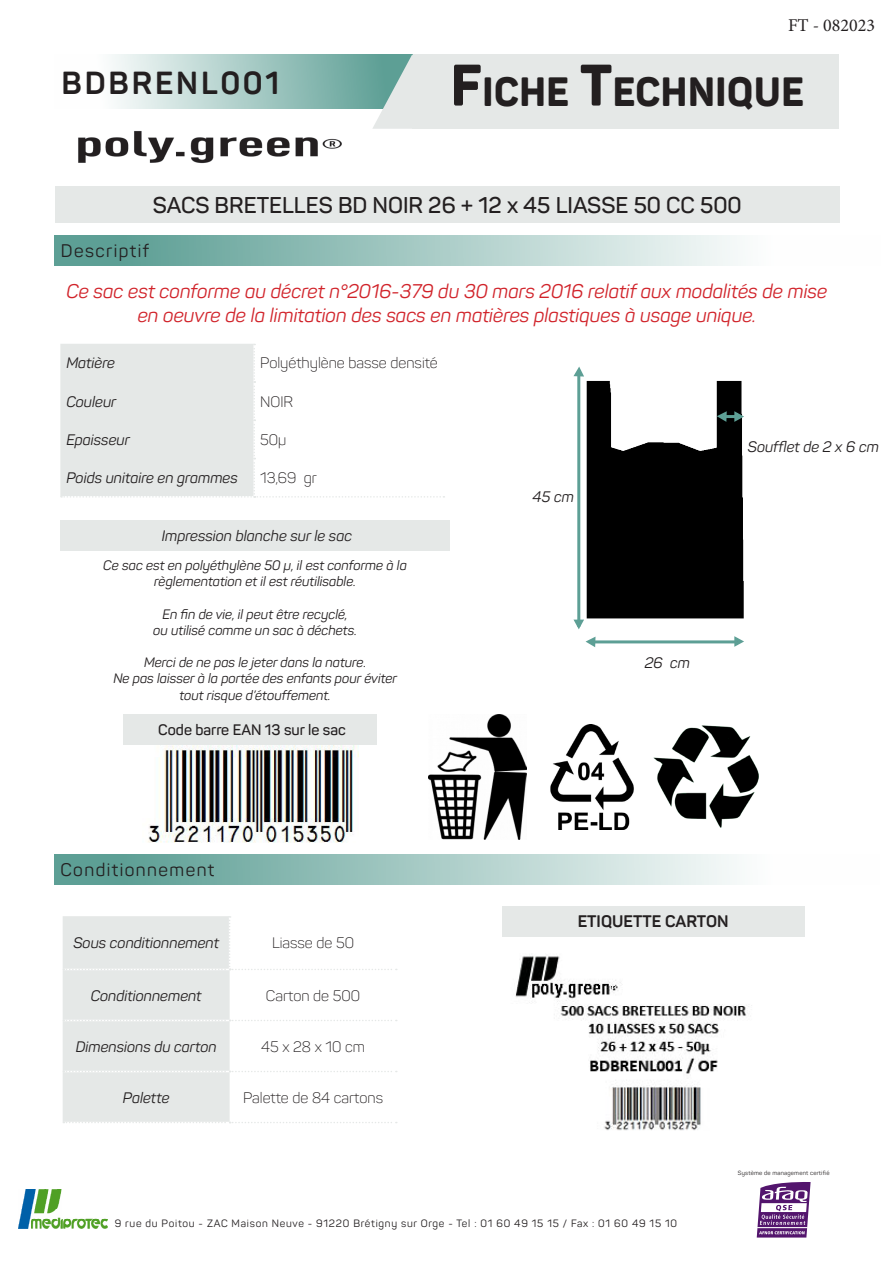
<style>
.page{position:relative;width:893px;height:1263px;background:#fff}
.page>*{position:absolute;margin:0;border:0;box-sizing:border-box;transform-origin:0 0}
.t1{font:800 40.35px "Panton";letter-spacing:.015em;color:#231f20;scale:.96 1}
.t2{font:700 31.5px "Panton";letter-spacing:.09em;color:#231f20}
.t3{font:600 22.5px "Panton";color:#231f20}
.t4{font:italic 19.5px/23.4px "Panton";color:#d1232a;text-align:center}
.t5{font:18px "Panton";letter-spacing:.08em;color:#231f20}
.t6{font:18px "Minion Pro";color:#231f20}
.t7{font:700 16.5px "Panton";color:#231f20}
.t8{font:italic 15px "Panton";color:#231f20}
.t9{font:300 15px "Panton";color:#231f20}
.t10{font:600 15px "Panton";color:#231f20}
.t11{font:italic 13.5px "Panton";color:#231f20}
.t12{font:10.5px "Panton";letter-spacing:.07em;color:#231f20}
.t13{font:6px "Panton";letter-spacing:.03em;color:#231f20}
.s1{font-size:57.6px}
</style>
<div class="page">
<div style="left:413px;top:54px;width:426px;height:75px;background:#e5e8e7"></div>
<svg style="left:112px;top:54px;width:260px;height:55px;background:#adcec9"></svg>
<svg style="left:372px;top:54px;width:41px;height:75px;background:#a8c7c2"></svg>
<div style="left:54px;top:853px;width:826px;height:31px;background:linear-gradient(to right,#52988e,#fff)"></div>
<div style="left:54px;top:235px;width:826px;height:31px;background:linear-gradient(to right,#52988d,#fff)"></div>
<img style="left:18px;top:1189px;width:90px;height:40px">
<svg style="left:757px;top:1182px;width:54px;height:55px"></svg>
<hr style="left:757px;top:1227px;width:50px;height:1px;background:#fff">
<div style="left:55px;top:186px;width:785px;height:37px;background:#e5e8e7"></div>
<svg style="left:60px;top:344px;width:384px;height:154px"></svg>
<div style="left:502px;top:906px;width:302px;height:31px;background:#e5e8e7"></div>
<img style="left:580px;top:378px;width:164px;height:241px">
<hr style="left:590px;top:640px;width:149px;height:3px;background:#5d9f95">
<svg style="left:733px;top:636px;width:11px;height:11px"></svg>
<hr style="left:577px;top:372px;width:3px;height:255px;background:#5d9f95">
<svg style="left:573px;top:366px;width:11px;height:12px"></svg>
<svg style="left:573px;top:618px;width:24px;height:29px"></svg>
<svg style="left:716px;top:409px;width:28px;height:15px"></svg>
<img style="left:429px;top:714px;width:97px;height:125px">
<img style="left:550px;top:724px;width:84px;height:105px">
<img style="left:653px;top:726px;width:105px;height:102px">
<img style="left:148px;top:745px;width:210px;height:98px">
<div style="left:123px;top:714px;width:254px;height:31px;background:#e5e8e7"></div>
<svg style="left:63px;top:916px;width:334px;height:207px"></svg>
<img style="left:78px;top:131px;width:264px;height:33px">
<div style="left:60px;top:520px;width:390px;height:30px;background:#e5e8e7"></div>
<img style="left:515px;top:956px;width:237px;height:175px">
<p class="t2" style="left:61px;top:63px;width:219px">BDBRENL001</p>
<p class="t6" style="left:788px;top:13px;width:89px">FT - 082023</p>
<h1 class="t1" style="left:451px;top:66px;width:369px"><span class="s1">F</span>ICHE <span class="s1">T</span>ECHNIQUE</h1>
<p class="t3" style="left:153px;top:191px;width:590px">SACS BRETELLES BD NOIR 26 + 12 x 45 LIASSE 50 CC 500</p>
<h3 class="t5" style="left:61px;top:239px;width:90px">Descriptif</h3>
<p class="t4" style="left:66px;top:280px;width:762px">Ce sac est conforme au décret n°2016-379 du 30 mars 2016 relatif aux modalités de mise en oeuvre de la limitation des sacs en matières plastiques à usage unique.</p>
<p class="t8" style="left:66px;top:354px;width:50px">Matière</p>
<p class="t9" style="left:260px;top:354px;width:179px">Polyéthylène basse densité</p>
<p class="t8" style="left:66px;top:392px;width:52px">Couleur</p>
<p class="t9" style="left:260px;top:392px;width:34px">NOIR</p>
<p class="t8" style="left:66px;top:430px;width:65px">Epaisseur</p>
<p class="t9" style="left:260px;top:431px;width:28px">50µ</p>
<p class="t8" style="left:66px;top:469px;width:173px">Poids unitaire en grammes</p>
<p class="t9" style="left:260px;top:469px;width:58px">13,69 gr</p>
<p class="t8" style="left:162px;top:526px;width:192px">Impression blanche sur le sac</p>
<p class="t11" style="left:103px;top:557px;width:305px">Ce sac est en polyéthylène 50 µ, il est conforme à la</p>
<p class="t11" style="left:154px;top:573px;width:203px">règlementation et il est réutilisable.</p>
<p class="t11" style="left:163px;top:605px;width:187px">En fin de vie, il peut être recyclé,</p>
<p class="t11" style="left:153px;top:622px;width:205px">ou utilisé comme un sac à déchets.</p>
<p class="t11" style="left:144px;top:654px;width:224px">Merci de ne pas le jeter dans la nature.</p>
<p class="t11" style="left:113px;top:670px;width:285px">Ne pas laisser à la portée des enfants pour éviter</p>
<p class="t11" style="left:179px;top:686px;width:153px">tout risque d’étouffement.</p>
<p class="t10" style="left:158px;top:721px;width:189px">Code barre EAN 13 sur le sac</p>
<p class="t8" style="left:533px;top:488px;width:43px">45 cm</p>
<p class="t8" style="left:748px;top:438px;width:133px">Soufflet de 2 x 6 cm</p>
<p class="t8" style="left:645px;top:654px;width:47px">26 cm</p>
<h3 class="t5" style="left:60px;top:858px;width:155px">Conditionnement</h3>
<p class="t8" style="left:73px;top:934px;width:147px">Sous conditionnement</p>
<p class="t9" style="left:272px;top:934px;width:84px">Liasse de 50</p>
<p class="t8" style="left:91px;top:986px;width:112px">Conditionnement</p>
<p class="t9" style="left:266px;top:986px;width:96px">Carton de 500</p>
<p class="t8" style="left:76px;top:1037px;width:142px">Dimensions du carton</p>
<p class="t9" style="left:261px;top:1037px;width:106px">45 x 28 x 10 cm</p>
<p class="t8" style="left:123px;top:1088px;width:48px">Palette</p>
<p class="t9" style="left:243px;top:1088px;width:141px">Palette de 84 cartons</p>
<p class="t7" style="left:578px;top:911px;width:152px">ETIQUETTE CARTON</p>
<p class="t12" style="left:115px;top:1217px;width:564px">9 rue du Poitou - ZAC Maison Neuve - 91220 Brétigny sur Orge - Tel : 01 60 49 15 15 / Fax : 01 60 49 15 10</p>
<p class="t13" style="left:738px;top:1169px;width:93px">Système de management certifié</p>
</div>
